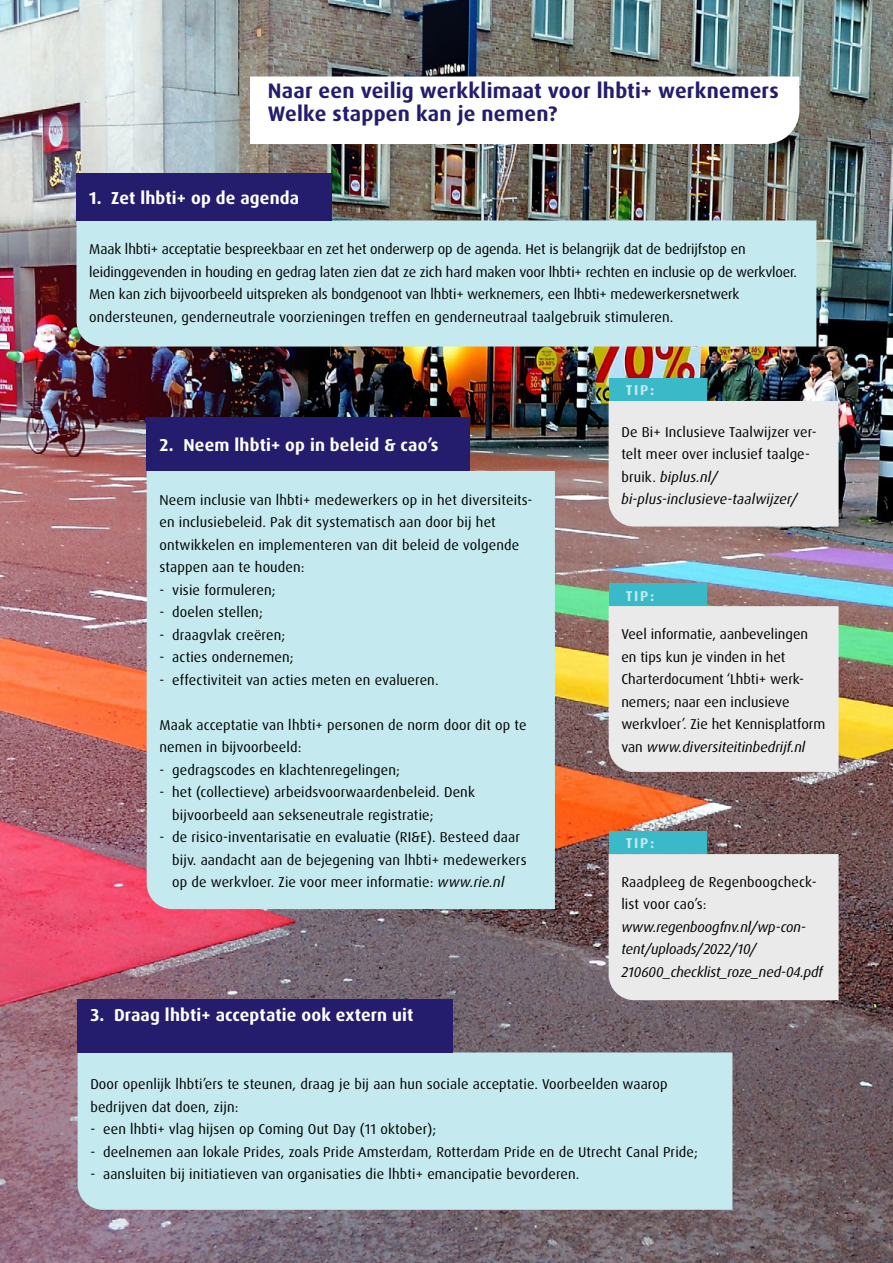
<style>
.page{position:relative;width:893px;height:1263px;background:#fff}
.page>*{position:absolute;margin:0;border:0;box-sizing:border-box;transform-origin:0 0}
._01_-_kop{font:700 21px "Dax OT";letter-spacing:.01em;color:#241d6d}
._02_-_kop_in_blauw_k{font:700 17.25px "Dax OT";letter-spacing:.01em;color:#fff}
._03_-_platte_tekst_i{font:14.25px/22.5px "Dax OT";letter-spacing:.01em;color:#000}
.platte_tekst{font:14.25px/22.5px "Dax OT";letter-spacing:.01em;color:#000}
._03_-_platte_tekst_i-2{font:14.25px/22.5px "Dax OT";letter-spacing:-.01em;color:#000}
.platte_tekst-2{font:italic 14.25px/22.5px "Dax OT";letter-spacing:-.01em;color:#000}
.kader_tekst{font:700 14.25px "Dax OT";letter-spacing:.12em;color:#c4eaef}
.s1{font-style:italic}
</style>
<div class="page">
<img style="left:0;top:0;width:893px;height:1263px">
<div style="left:77px;top:220px;width:739px;height:126px;background:#c4eaef"></div>
<div style="left:77px;top:173px;width:255px;height:47px;background:#241d6d"></div>
<div style="left:609px;top:401px;width:230px;height:125px;background:#eaeaea"></div>
<div style="left:609px;top:606px;width:230px;height:166px;background:#eaeaea"></div>
<div style="left:609px;top:378px;width:97px;height:23px;background:#3abac9"></div>
<div style="left:609px;top:584px;width:97px;height:22px;background:#3abac9"></div>
<div style="left:147px;top:471px;width:408px;height:438px;background:#c4eaef"></div>
<div style="left:147px;top:417px;width:323px;height:54px;background:#241d6d"></div>
<div style="left:609px;top:854px;width:230px;height:146px;background:#eaeaea"></div>
<div style="left:609px;top:831px;width:97px;height:23px;background:#3abac9"></div>
<div style="left:78px;top:1052px;width:654px;height:158px;background:#c4eaef"></div>
<div style="left:78px;top:998px;width:375px;height:54px;background:#241d6d"></div>
<svg style="left:250px;top:77px;width:549px;height:67px"></svg>
<p class="_01_-_kop" style="left:268px;top:78px;width:512px">Naar een veilig werkklimaat voor lhbti+ werknemers</p>
<p class="_01_-_kop" style="left:268px;top:100px;width:291px">Welke stappen kan je nemen?</p>
<p class="_02_-_kop_in_blauw_k" style="left:89px;top:187px;width:211px">1. Zet lhbti+ op de agenda</p>
<p class="_03_-_platte_tekst_i-2" style="left:89px;top:238px;width:709px">Maak lhbti+ acceptatie bespreekbaar en zet het onderwerp op de agenda. Het is belangrijk dat de bedrijfstop en leidinggevenden in houding en gedrag laten zien dat ze zich hard maken voor lhbti+ rechten en inclusie op de werkvloer.<br>Men kan zich bijvoorbeeld uitspreken als bondgenoot van lhbti+ werknemers, een lhbti+ medewerkersnetwerk ondersteunen, genderneutrale voorzieningen treffen en genderneutraal taalgebruik stimuleren.</p>
<p class="_02_-_kop_in_blauw_k" style="left:159px;top:434px;width:281px">2. Neem lhbti+ op in beleid &amp; cao’s</p>
<p class="_03_-_platte_tekst_i" style="left:159px;top:489px;width:375px">Neem inclusie van lhbti+ medewerkers op in het diversiteits&shy;en inclusiebeleid. Pak dit systematisch aan door bij het ontwikkelen en implementeren van dit beleid de volgende stappen aan te houden:</p>
<p class="_03_-_platte_tekst_i" style="left:159px;top:579px;width:118px">- visie formuleren;</p>
<p class="_03_-_platte_tekst_i" style="left:159px;top:601px;width:105px">- doelen stellen;</p>
<p class="_03_-_platte_tekst_i" style="left:159px;top:624px;width:127px">- draagvlak creëren;</p>
<p class="_03_-_platte_tekst_i" style="left:159px;top:646px;width:136px">- acties ondernemen;</p>
<p class="_03_-_platte_tekst_i" style="left:159px;top:669px;width:281px">- effectiviteit van acties meten en evalueren.</p>
<p class="_03_-_platte_tekst_i" style="left:159px;top:714px;width:369px">Maak acceptatie van lhbti+ personen de norm door dit op te nemen in bijvoorbeeld:</p>
<p class="_03_-_platte_tekst_i" style="left:159px;top:759px;width:242px">- gedragscodes en klachtenregelingen;</p>
<p class="_03_-_platte_tekst_i" style="left:172px;top:781px;width:304px;text-indent:-13px">- het (collectieve) arbeidsvoorwaardenbeleid. Denk bijvoorbeeld aan sekseneutrale registratie;</p>
<p class="_03_-_platte_tekst_i" style="left:172px;top:826px;width:356px;text-indent:-13px">- de risico-inventarisatie en evaluatie (RI&amp;E). Besteed daar bijv. aandacht aan de bejegening van lhbti+ medewerkers op de werkvloer. Zie voor meer informatie: <span class="s1">www.rie.nl</span></p>
<p class="_02_-_kop_in_blauw_k" style="left:90px;top:1004px;width:325px">3. Draag lhbti+ acceptatie ook extern uit</p>
<p class="kader_tekst" style="left:626px;top:381px;width:30px">TIP:</p>
<p class="platte_tekst" style="left:621px;top:420px;width:197px">De Bi+ Inclusieve Taalwijzer ver&shy;telt meer over inclusief taalge&shy;bruik. <span class="s1">biplus.nl/ bi-plus-inclusieve-taalwijzer/</span></p>
<p class="kader_tekst" style="left:626px;top:586px;width:30px">TIP:</p>
<p class="platte_tekst" style="left:621px;top:623px;width:205px">Veel informatie, aanbevelingen en tips kun je vinden in het<br>Charterdocument ‘Lhbti+ werk&shy;nemers; naar een inclusieve werkvloer’. Zie het Kennisplatform van <span class="s1">www.diversiteitinbedrijf.nl</span></p>
<p class="kader_tekst" style="left:626px;top:834px;width:30px">TIP:</p>
<p class="platte_tekst" style="left:621px;top:870px;width:197px">Raadpleeg de Regenboogcheck&shy;list voor cao’s:</p>
<p class="platte_tekst-2" style="left:621px;top:915px;width:203px">www.regenboogfnv.nl/wp-con&shy;tent/uploads/2022/10/<br>210600_checklist_roze_ned-04.pdf</p>
<p class="_03_-_platte_tekst_i" style="left:90px;top:1073px;width:579px">Door openlijk lhbti’ers te steunen, draag je bij aan hun sociale acceptatie. Voorbeelden waarop bedrijven dat doen, zijn:</p>
<p class="platte_tekst" style="left:90px;top:1118px;width:347px">- een lhbti+ vlag hijsen op Coming Out Day (11 oktober);</p>
<p class="platte_tekst" style="left:90px;top:1140px;width:609px">- deelnemen aan lokale Prides, zoals Pride Amsterdam, Rotterdam Pride en de Utrecht Canal Pride;</p>
<p class="platte_tekst" style="left:90px;top:1163px;width:491px">- aansluiten bij initiatieven van organisaties die lhbti+ emancipatie bevorderen.</p>
</div>
